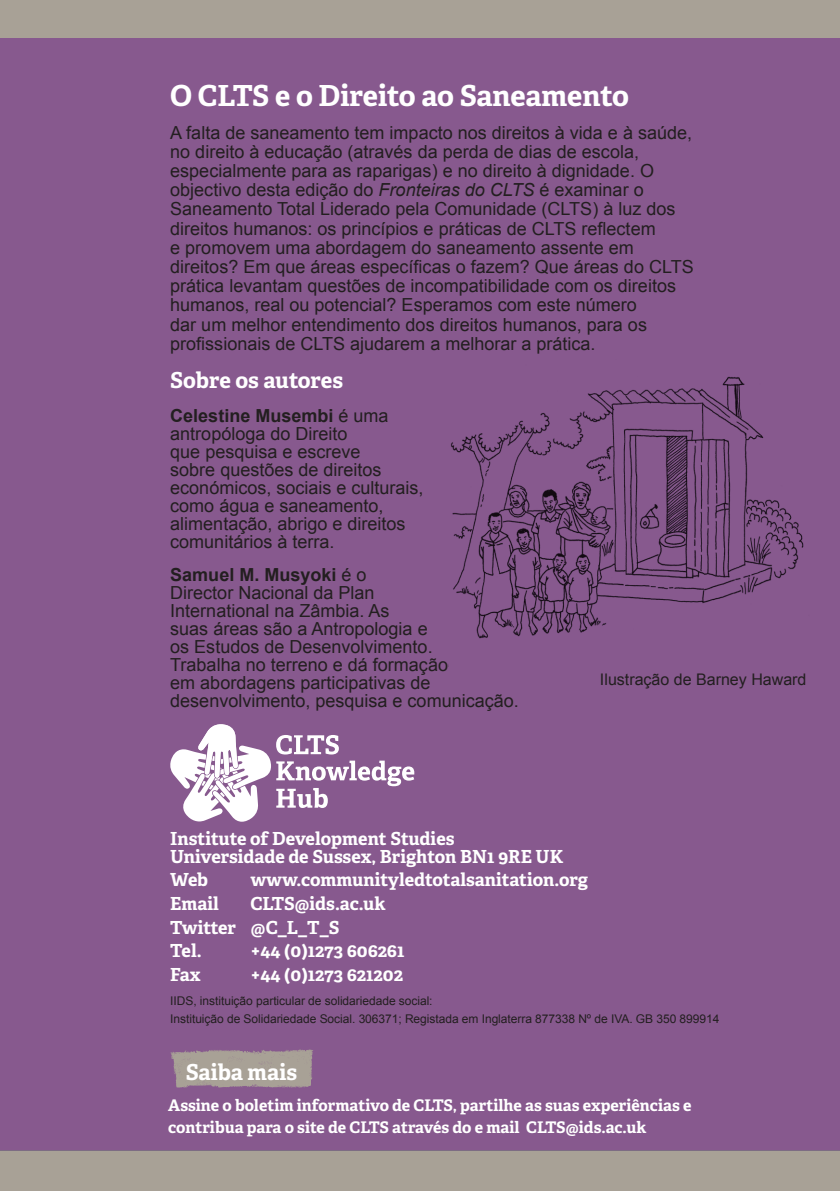
<style>
.page{position:relative;width:840px;height:1191px;background:#fff}
.page>*{position:absolute;margin:0;border:0;box-sizing:border-box;transform-origin:0 0}
.Issue_title_back_cov{font:700 29px "Adelle Basic";letter-spacing:-.005em;color:#fff}
.Wording_on_strips{font:700 22px "Adelle Basic";letter-spacing:-.005em;color:#fff}
.Wording_on_strips-2{font:18px/18px "Arial";color:#231f20}
.Contact_info_main{font:700 18px/18px "Adelle Basic";color:#fff}
.Contact_info_main-2{font:700 16px/22px "Adelle Basic";color:#fff}
.t1{font:16px "Arial";color:#231f20}
.Contact_info_Arial_b{font:12px "Arial";letter-spacing:-.005em;color:#231f20}
.s1{font-style:italic}
.s2{font-weight:700}
</style>
<div class="page">
<div style="left:0;top:37px;width:839px;height:1114px;background:#87598e"></div>
<div style="left:0;top:0;width:839px;height:37px;background:#a8a196"></div>
<div style="left:0;top:1151px;width:839px;height:40px;background:#a8a196"></div>
<svg style="left:170px;top:724px;width:244px;height:97px"></svg>
<img style="left:450px;top:360px;width:361px;height:304px">
<img style="left:169px;top:1046px;width:148px;height:44px">
<p class="Issue_title_back_cov" style="left:170px;top:77px;width:460px">O CLTS e o Direito ao Saneamento</p>
<p class="Wording_on_strips-2" style="left:170px;top:123px;width:524px;line-height:19.2px">A falta de saneamento tem impacto nos direitos à vida e à saúde, no direito à educação (através da perda de dias de escola, especialmente para as raparigas) e no direito à dignidade. O objectivo desta edição do <span class="s1">Fronteiras do CLTS</span> é examinar o Saneamento Total Liderado pela Comunidade (CLTS) à luz dos direitos humanos: os princípios e práticas de CLTS reflectem<br>e promovem uma abordagem do saneamento assente em direitos? Em que áreas específicas o fazem? Que áreas do CLTS prática levantam questões de incompatibilidade com os direitos humanos, real ou potencial? Esperamos com este número<br>dar um melhor entendimento dos direitos humanos, para os profissionais de CLTS ajudarem a melhorar a prática.</p>
<p class="Wording_on_strips" style="left:170px;top:366px;width:174px">Sobre os autores</p>
<p class="Wording_on_strips-2" style="left:170px;top:406px;width:255px"><span class="s2">Celestine Musembi</span> é uma antropóloga do Direito<br>que pesquisa e escreve<br>sobre questões de direitos económicos, sociais e culturais, como água e saneamento, alimentação, abrigo e direitos comunitários à terra.</p>
<p class="Wording_on_strips-2" style="left:170px;top:566px;width:350px"><span class="s2">Samuel M. Musyoki</span> é o<br>Director Nacional da Plan<br>International na Zâmbia. As<br>suas áreas são a Antropologia e<br>os Estudos de Desenvolvimento.<br>Trabalha no terreno e dá formação<br>em abordagens participativas de desenvolvimento, pesquisa e comunicação.</p>
<p class="t1" style="left:599px;top:668px;width:208px">Ilustração de Barney Haward</p>
<p class="Contact_info_main" style="left:170px;top:829px;width:394px">Institute of Development Studies<br>Universidade de Sussex, Brighton BN1 9RE UK</p>
<p class="Contact_info_main" style="left:170px;top:871px;width:39px">Web</p>
<p class="Contact_info_main" style="left:250px;top:871px;width:339px">www.communityledtotalsanitation.org</p>
<p class="Contact_info_main" style="left:170px;top:894px;width:50px">Email</p>
<p class="Contact_info_main" style="left:250px;top:894px;width:137px">CLTS@ids.ac.uk</p>
<p class="Contact_info_main" style="left:170px;top:918px;width:170px">Twitter @C_L_T_S</p>
<p class="Contact_info_main" style="left:170px;top:942px;width:33px">Tel.</p>
<p class="Contact_info_main" style="left:250px;top:942px;width:155px">+44 (0)1273 606261</p>
<p class="Contact_info_main" style="left:170px;top:965px;width:32px">Fax</p>
<p class="Contact_info_main" style="left:250px;top:965px;width:154px">+44 (0)1273 621202</p>
<p class="Contact_info_Arial_b" style="left:170px;top:992px;width:264px">IIDS, instituição particular de solidariedade social:</p>
<p class="Contact_info_Arial_b" style="left:170px;top:1010px;width:550px">Instituição de Solidariedade Social. 306371; Registada em Inglaterra 877338 Nº de IVA. GB 350 899914</p>
<p class="Wording_on_strips" style="left:186px;top:1058px;width:113px">Saiba mais</p>
<p class="Contact_info_main-2" style="left:168px;top:1094px;width:524px">Assine o boletim informativo de CLTS, partilhe as suas experiências e contribua para o site de CLTS através do e mail CLTS@ids.ac.uk</p>
</div>
